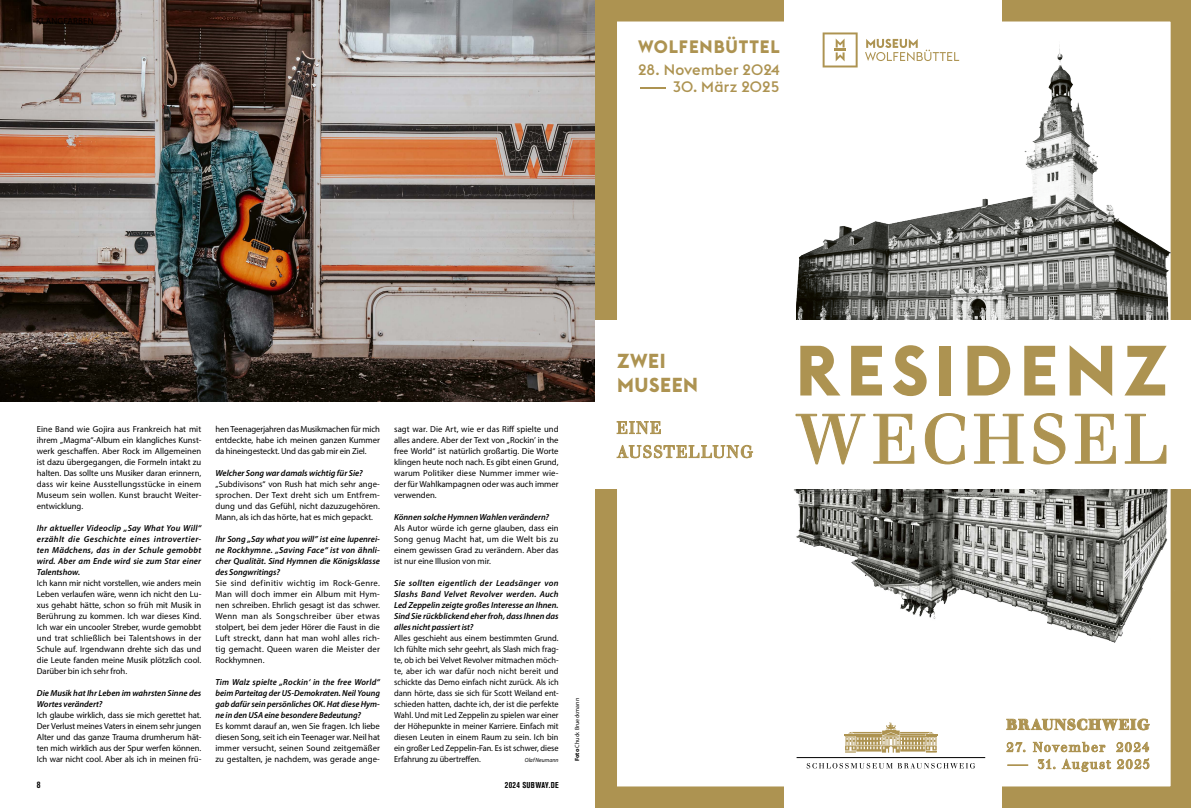
<style>
.page{position:relative;width:1191px;height:808px;background:#fff}
.page>*{position:absolute;margin:0;border:0;box-sizing:border-box;transform-origin:0 0}
.t1{font:73.4px "Walbaum SH";letter-spacing:.11em;color:#ad9351}
.t2{font:700 70px "Euclid Flex";letter-spacing:.1em;color:#ad9351}
.t3{font:700 20px/24px "Euclid Flex";letter-spacing:.03em;color:#ad9351}
.t4{font:18px/24px "Walbaum SH";letter-spacing:.115em;color:#ad9351}
.t5{font:700 17.7px "Euclid Flex";letter-spacing:.05em;color:#ad9351}
.t6{font:700 15.5px "Walbaum SH";letter-spacing:.09em;color:#ad9351}
.t7{font:500 15px "Euclid Flex";letter-spacing:.02em;color:#ad9351}
.t8{font:500 15px "Euclid Flex";letter-spacing:.02em;color:#ad9351;scale:3.7 1}
.t9{font:14px "Walbaum SH";letter-spacing:.14em;color:#ad9351}
.t10{font:14px "Walbaum SH";letter-spacing:.14em;color:#ad9351;scale:3.1 1}
.t11{font:700 condensed 9.5px "Akzidenz Grotesk BQ";color:#000}
.t12{font:9px "Myriad Pro";letter-spacing:.02em;color:#000}
.t13{font:8.8px/11px "Myriad Pro";letter-spacing:-.005em;color:#000;text-align:justify}
.t14{font:italic 600 8.8px/11px "Myriad Pro";color:#000;text-align:justify}
.t15{font:8.8px/11px "Myriad Pro";letter-spacing:-.005em;color:#000;text-align:justify;scale:.95 1}
.t16{font:700 condensed 8.5px "Akzidenz Grotesk BQ";letter-spacing:.035em;color:#000}
.t17{font:6px "Myriad Pro";letter-spacing:.015em;color:#000}
.t18{font:italic 6px "Myriad Pro";letter-spacing:.005em;color:#000;scale:.95 1}
.s1{font-size:8.9px}
.s2{font-weight:700}
</style>
<div class="page">
<img style="left:0;top:0;width:595px;height:401px">
<svg style="left:595px;top:0;width:596px;height:808px"></svg>
<div style="left:784px;top:737px;width:218px;height:71px;background:#fff"></div>
<div style="left:784px;top:0;width:218px;height:75px;background:#fff"></div>
<img style="left:796px;top:0;width:395px;height:319px">
<img style="left:680px;top:488px;width:511px;height:203px">
<svg style="left:844px;top:722px;width:93px;height:31px"></svg>
<svg style="left:806px;top:763px;width:169px;height:5px"></svg>
<hr style="left:796px;top:757px;width:189px;height:1px;background:#000">
<div style="left:595px;top:319px;width:596px;height:169px;background:#fff"></div>
<svg style="left:822px;top:32px;width:35px;height:35px"></svg>
<svg style="left:865px;top:39px;width:94px;height:22px"></svg>
<p class="t12" style="left:36px;top:16px;width:59px">KLANGFARBEN</p>
<h3 class="t5" style="left:638px;top:37px;width:143px">WOLFENBÜTTEL</h3>
<h3 class="t7" style="left:638px;top:61px;width:143px">28. November 2024</h3>
<h3 class="t8" style="left:638px;top:78px;width:40px">– 30. März 2025</h3>
<p class="t13" style="left:37px;top:424px;width:166px">Eine Band wie Gojira aus Frankreich hat mit ihrem „Magma“-Album ein klangliches Kunst&shy;werk geschaffen. Aber Rock im Allgemeinen ist dazu übergegangen, die Formeln intakt zu halten. Das sollte uns Musiker daran erinnern, dass wir keine Ausstellungsstücke in einem Museum sein wollen. Kunst braucht Weiter&shy;entwicklung.</p>
<p class="t14" style="left:37px;top:522px;width:166px">Ihr aktueller Videoclip „Say What You Will“ erzählt die Geschichte eines introvertier&shy;ten Mädchens, das in der Schule gemobbt wird. Aber am Ende wird sie zum Star einer Talentshow.</p>
<p class="t13" style="left:37px;top:578px;width:166px">Ich kann mir nicht vorstellen, wie anders mein Leben verlaufen wäre, wenn ich nicht den Lu&shy;xus gehabt hätte, schon so früh mit Musik in Berührung zu kommen. Ich war dieses Kind.<br>Ich war ein uncooler Streber, wurde gemobbt und trat schließlich bei Talentshows in der Schule auf. Irgendwann drehte sich das und die Leute fanden meine Musik plötzlich cool.<br>Darüber bin ich sehr froh.</p>
<p class="t14" style="left:37px;top:687px;width:166px">Die Musik hat Ihr Leben im wahrsten Sinne des<br>Wortes verändert?</p>
<p class="t13" style="left:37px;top:710px;width:166px">Ich glaube wirklich, dass sie mich gerettet hat.<br>Der Verlust meines Vaters in einem sehr jungen Alter und das ganze Trauma drumherum hät&shy;ten mich wirklich aus der Spur werfen können.<br>Ich war nicht cool. Aber als ich in meinen frü-</p>
<p class="t13" style="left:215px;top:424px;width:166px">hen Teenagerjahren das Musikmachen für mich entdeckte, habe ich meinen ganzen Kummer da hineingesteckt. Und das gab mir ein Ziel.</p>
<p class="t14" style="left:215px;top:467px;width:149px">Welcher Song war damals wichtig für Sie?</p>
<p class="t13" style="left:215px;top:479px;width:166px">„Subdivisons“ von Rush hat mich sehr ange&shy;sprochen. Der Text dreht sich um Entfrem&shy;dung und das Gefühl, nicht dazuzugehören.<br>Mann, als ich das hörte, hat es mich gepackt.</p>
<p class="t14" style="left:215px;top:533px;width:166px">Ihr Song „Say what you will” ist eine lupenrei&shy;ne Rockhymne. „Saving Face“ ist von ähnli&shy;cher Qualität. Sind Hymnen die Königsklasse des Songwritings?</p>
<p class="t13" style="left:215px;top:578px;width:166px">Sie sind definitiv wichtig im Rock-Genre.<br>Man will doch immer ein Album mit Hym&shy;nen schreiben. Ehrlich gesagt ist das schwer.<br>Wenn man als Songschreiber über etwas stolpert, bei dem jeder Hörer die Faust in die Luft streckt, dann hat man wohl alles rich&shy;tig gemacht. Queen waren die Meister der Rockhymnen.</p>
<p class="t14" style="left:215px;top:676px;width:166px">Tim Walz spielte „Rockin‘ in the free World“ beim Parteitag der US-Demokraten. Neil Young gab dafür sein persönliches OK. Hat diese Hym&shy;ne in den USA eine besondere Bedeutung?</p>
<p class="t13" style="left:215px;top:721px;width:166px">Es kommt darauf an, wen Sie fragen. Ich liebe diesen Song, seit ich ein Teenager war. Neil hat immer versucht, seinen Sound zeitgemäßer zu gestalten, je nachdem, was gerade ange-</p>
<p class="t13" style="left:394px;top:424px;width:166px">sagt war. Die Art, wie er das Riff spielte und alles andere. Aber der Text von „Rockin’ in the free World“ ist natürlich großartig. Die Worte klingen heute noch nach. Es gibt einen Grund, warum Politiker diese Nummer immer wie&shy;der für Wahlkampagnen oder was auch immer verwenden.</p>
<p class="t14" style="left:394px;top:511px;width:156px">Können solche Hymnen Wahlen verändern?</p>
<p class="t13" style="left:394px;top:523px;width:166px">Als Autor würde ich gerne glauben, dass ein Song genug Macht hat, um die Welt bis zu einem gewissen Grad zu verändern. Aber das ist nur eine Illusion von mir.</p>
<p class="t14" style="left:394px;top:577px;width:166px">Sie sollten eigentlich der Leadsänger von Slashs Band Velvet Revolver werden. Auch Led Zeppelin zeigte großes Interesse an Ihnen.<br>Sind Sie rückblickend eher froh, dass Ihnen das alles nicht passiert ist?</p>
<p class="t15" style="left:394px;top:633px;width:175px">Alles geschieht aus einem bestimmten Grund.<br>Ich fühlte mich sehr geehrt, als Slash mich frag&shy;te, ob ich bei Velvet Revolver mitmachen möch&shy;te, aber ich war dafür noch nicht bereit und schickte das Demo einfach nicht zurück. Als ich dann hörte, dass sie sich für Scott Weiland ent&shy;schieden hatten, dachte ich, der ist die perfekte Wahl. Und mit Led Zeppelin zu spielen war einer der Höhepunkte in meiner Karriere. Einfach mit diesen Leuten in einem Raum zu sein. Ich bin ein großer Led Zeppelin-Fan. Es ist schwer, diese Erfahrung zu übertreffen.</p>
<p class="t18" style="left:525px;top:756px;width:37px">Olaf Neumann</p>
<p class="t11" style="left:37px;top:780px;width:5px">8</p>
<p class="t16" style="left:505px;top:781px;width:55px"><span class="s1">2024</span> SUBWAY.DE</p>
<p class="t17" style="left:573px;top:761px;width:65px;rotate:-90deg"><span class="s2">Foto</span> Chuck Brueckmann</p>
<h3 class="t3" style="left:617px;top:349px;width:83px">ZWEI<br>MUSEEN</h3>
<h3 class="t4" style="left:617px;top:416px;width:137px">EINE<br>AUSSTELLUNG</h3>
<h2 class="t2" style="left:795px;top:330px;width:373px">RESIDENZ</h2>
<h1 class="t1" style="left:795px;top:401px;width:373px">WECHSEL</h1>
<h3 class="t6" style="left:1006px;top:716px;width:144px">BRAUNSCHWEIG</h3>
<h3 class="t9" style="left:1006px;top:740px;width:144px">27. November 2024</h3>
<h3 class="t10" style="left:1006px;top:757px;width:48px">– 31. August 2025</h3>
</div>
